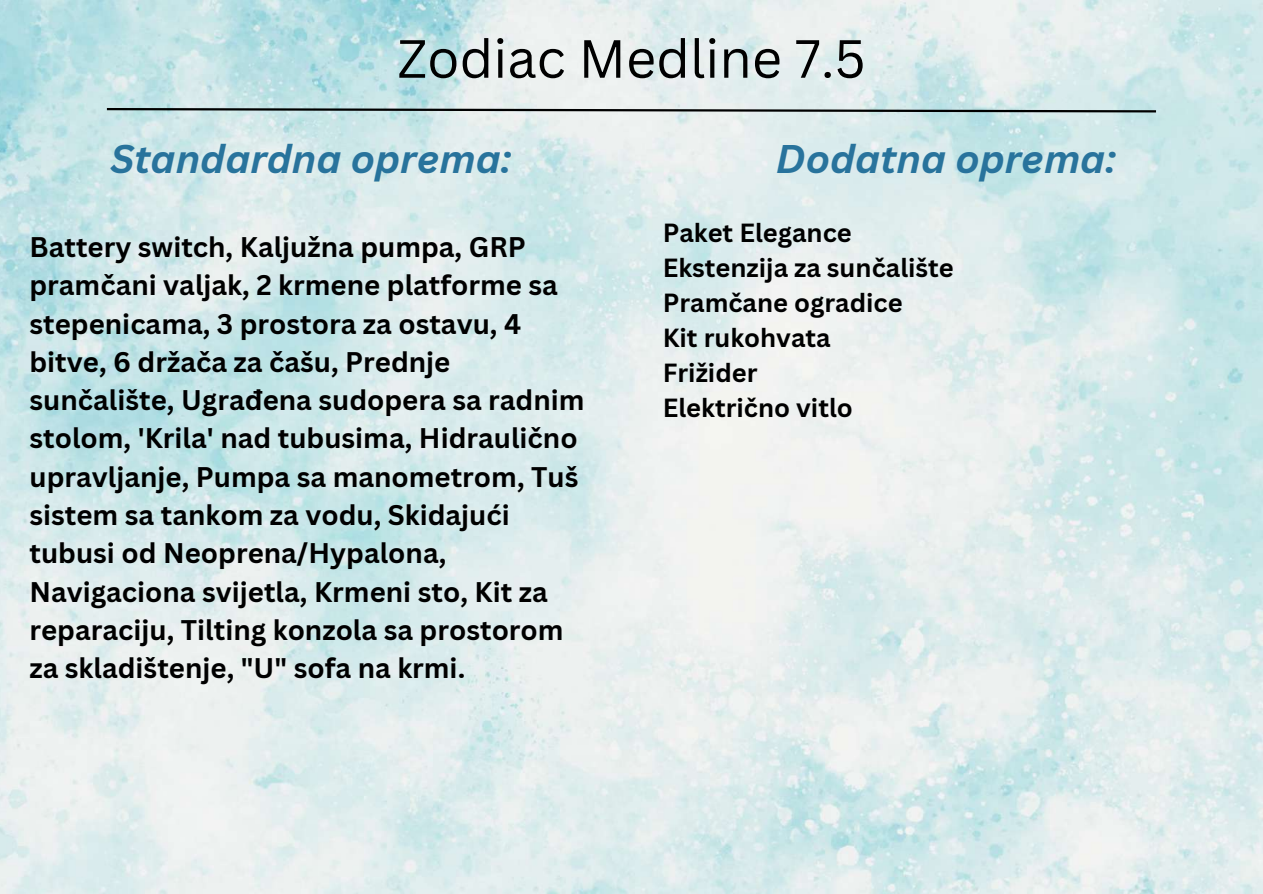
<style>
.page{position:relative;width:1263px;height:894px;background:#fff}
.page>*{position:absolute;margin:0;border:0;box-sizing:border-box;transform-origin:0 0}
.t1{font:52.5px "Canva Sans";color:#000}
.t2{font:italic 700 38.85px "Canva Sans";color:#28739c}
.t3{font:700 27.6px/38.2px "Canva Sans";color:#000}
.t4{font:700 25.5px/34.8px "Canva Sans";color:#000}
</style>
<div class="page">
<img style="left:0;top:0;width:1263px;height:893px">
<svg style="left:105px;top:107px;width:1053px;height:7px;background:#919e9f"></svg>
<h1 class="t1" style="left:397px;top:22px;width:470px">Zodiac Medline 7.5</h1>
<h2 class="t2" style="left:110px;top:131px;width:403px">Standardna oprema:</h2>
<p class="t3" style="left:29px;top:227px;width:557px">Battery switch, Kaljužna pumpa, GRP pramčani valjak, 2 krmene platforme sa stepenicama, 3 prostora za ostavu, 4 bitve, 6 držača za čašu, Prednje sunčalište, Ugrađena sudopera sa radnim stolom, 'Krila' nad tubusima, Hidraulično upravljanje, Pumpa sa manometrom, Tuš sistem sa tankom za vodu, Skidajući tubusi od Neoprena/Hypalona, Navigaciona svijetla, Krmeni sto, Kit za reparaciju, Tilting konzola sa prostorom za skladištenje, "U" sofa na krmi.</p>
<h2 class="t2" style="left:776px;top:131px;width:342px">Dodatna oprema:</h2>
<p class="t4" style="left:663px;top:215px;width:293px">Paket Elegance<br>Ekstenzija za sunčalište<br>Pramčane ogradice<br>Kit rukohvata<br>Frižider<br>Električno vitlo</p>
</div>
